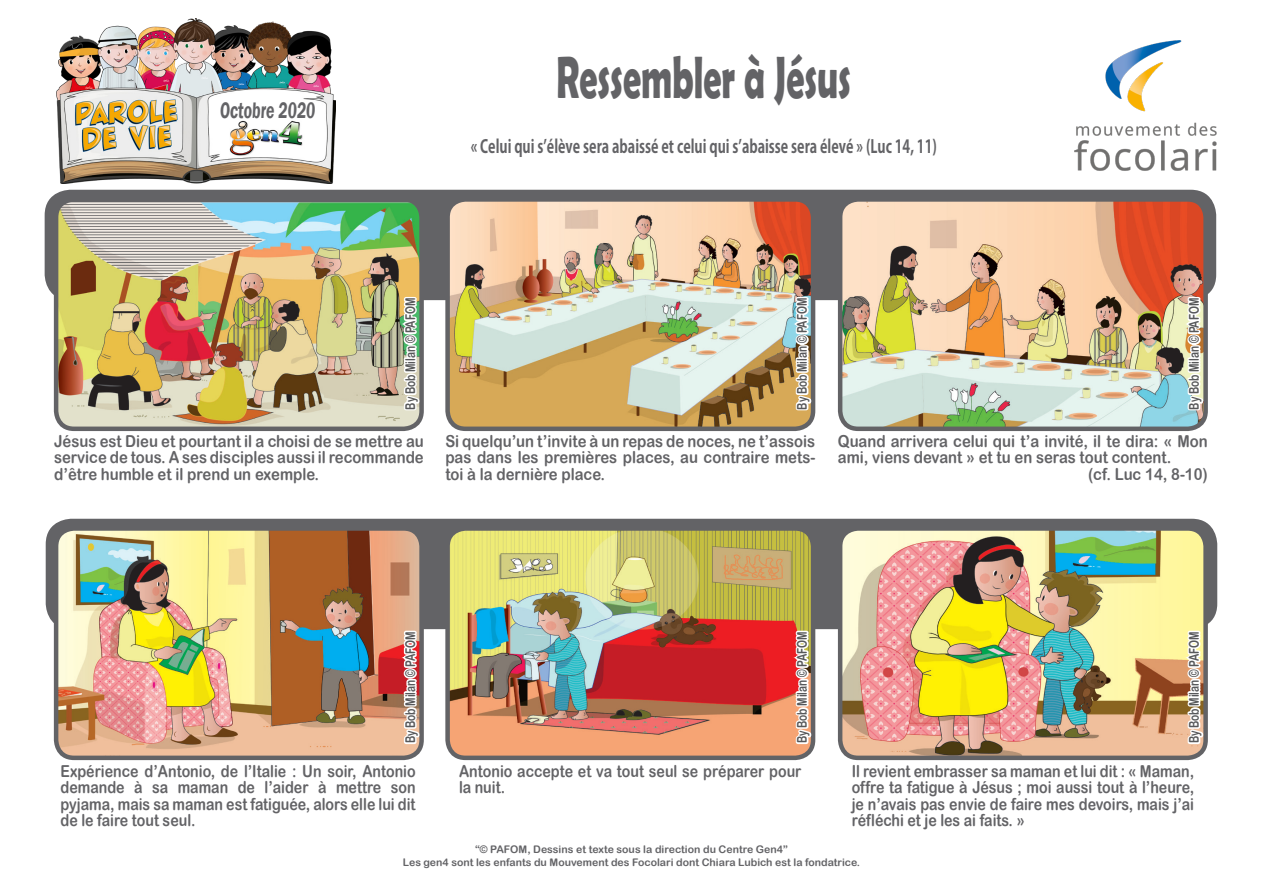
<style>
.page{position:relative;width:1263px;height:893px;background:#fff}
.page>*{position:absolute;margin:0;border:0;box-sizing:border-box;transform-origin:0 0}
.t1{font:700 60px "Berlin Sans FB Demi";color:#636366;scale:.6 1}
.t2{font:600 23.1px "Franklin Gothic";color:#636366;scale:.68 1}
.t3{font:700 18px "Koz Go Pr 6 N";color:#636366;scale:.75 1}
.t4{font:16.5px/16.5px "Arial Rounded MT Bold";color:#636366;text-align:justify;scale:.86 1}
.t5{font:16.5px/16.5px "Arial Rounded MT Bold";color:#636366;text-align:justify;scale:.9 1}
.t6{font:13.5px "Arial Rounded MT Bold";color:#57585a;scale:.75 1}
.t7{font:10.5px "Arial Rounded MT Bold";color:#636366}
</style>
<div class="page">
<img style="left:1074px;top:40px;width:143px;height:131px">
<img style="left:57px;top:18px;width:278px;height:166px">
<div style="left:45px;top:190px;width:1171px;height:110px;background:#636366;border-radius:26px"></div>
<div style="left:46px;top:519px;width:1171px;height:110px;background:#636366;border-radius:26px"></div>
<img style="left:843px;top:531px;width:360px;height:224px">
<div style="left:838px;top:526px;width:370px;height:234px;border:4px solid #636366;border-radius:18px"></div>
<img style="left:450px;top:531px;width:363px;height:224px">
<div style="left:445px;top:526px;width:370px;height:234px;border:4px solid #636366;border-radius:18px"></div>
<img style="left:59px;top:531px;width:360px;height:224px">
<div style="left:54px;top:526px;width:370px;height:234px;border:4px solid #636366;border-radius:18px"></div>
<img style="left:843px;top:202px;width:360px;height:224px">
<div style="left:838px;top:197px;width:370px;height:234px;border:4px solid #636366;border-radius:18px"></div>
<img style="left:450px;top:202px;width:363px;height:224px">
<div style="left:445px;top:197px;width:370px;height:234px;border:4px solid #636366;border-radius:18px"></div>
<img style="left:59px;top:202px;width:360px;height:224px">
<div style="left:54px;top:197px;width:370px;height:234px;border:4px solid #636366;border-radius:18px"></div>
<svg style="left:1159px;top:628px;width:49px;height:119px"></svg>
<svg style="left:767px;top:628px;width:52px;height:119px"></svg>
<svg style="left:375px;top:628px;width:52px;height:119px"></svg>
<svg style="left:1159px;top:294px;width:49px;height:119px"></svg>
<svg style="left:767px;top:294px;width:52px;height:119px"></svg>
<svg style="left:375px;top:294px;width:52px;height:119px"></svg>
<p class="t2" style="left:220px;top:97px;width:144px">Octobre 2020</p>
<p class="t1" style="left:556px;top:43px;width:492px">Ressembler à Jésus</p>
<p class="t3" style="left:471px;top:137px;width:623px">« Celui qui s’élève sera abaissé et celui qui s’abaisse sera élevé » (Luc 14, 11)</p>
<p class="t6" style="left:402px;top:410px;width:151px;rotate:-90deg">By Bob Milan © PAFOM</p>
<p class="t6" style="left:794px;top:410px;width:151px;rotate:-90deg">By Bob Milan © PAFOM</p>
<p class="t6" style="left:1186px;top:410px;width:151px;rotate:-90deg">By Bob Milan © PAFOM</p>
<p class="t5" style="left:54px;top:432px;width:412px">Jésus est Dieu et pourtant il a choisi de se mettre au service de tous. A ses disciples aussi il recommande d’être humble et il prend un exemple.</p>
<p class="t5" style="left:445px;top:432px;width:413px">Si quelqu’un t’invite à un repas de noces, ne t’assois pas dans les premières places, au contraire mets&shy;toi à la dernière place.</p>
<p class="t5" style="left:838px;top:432px;width:412px">Quand arrivera celui qui t’a invité, il te dira: « Mon ami, viens devant » et tu en seras tout content.</p>
<p class="t5" style="left:1088px;top:465px;width:135px">(cf. Luc 14, 8-10)</p>
<p class="t6" style="left:402px;top:743px;width:151px;rotate:-90deg">By Bob Milan © PAFOM</p>
<p class="t6" style="left:794px;top:743px;width:151px;rotate:-90deg">By Bob Milan © PAFOM</p>
<p class="t6" style="left:1186px;top:743px;width:151px;rotate:-90deg">By Bob Milan © PAFOM</p>
<p class="t4" style="left:61px;top:762px;width:414px">Expérience d’Antonio, de l’Italie : Un soir, Antonio demande à sa maman de l’aider à mettre son pyjama, mais sa maman est fatiguée, alors elle lui dit de le faire tout seul.</p>
<p class="t4" style="left:459px;top:762px;width:400px">Antonio accepte et va tout seul se préparer pour la nuit.</p>
<p class="t4" style="left:852px;top:762px;width:400px">Il revient embrasser sa maman et lui dit : « Maman, offre ta fatigue à Jésus ; moi aussi tout à l’heure, je n’avais pas envie de faire mes devoirs, mais j’ai réfléchi et je les ai faits. »</p>
<p class="t7" style="left:475px;top:843px;width:314px">“© PAFOM, Dessins et texte sous la direction du Centre Gen4”</p>
<p class="t7" style="left:403px;top:856px;width:459px">Les gen4 sont les enfants du Mouvement des Focolari dont Chiara Lubich est la fondatrice.</p>
</div>
